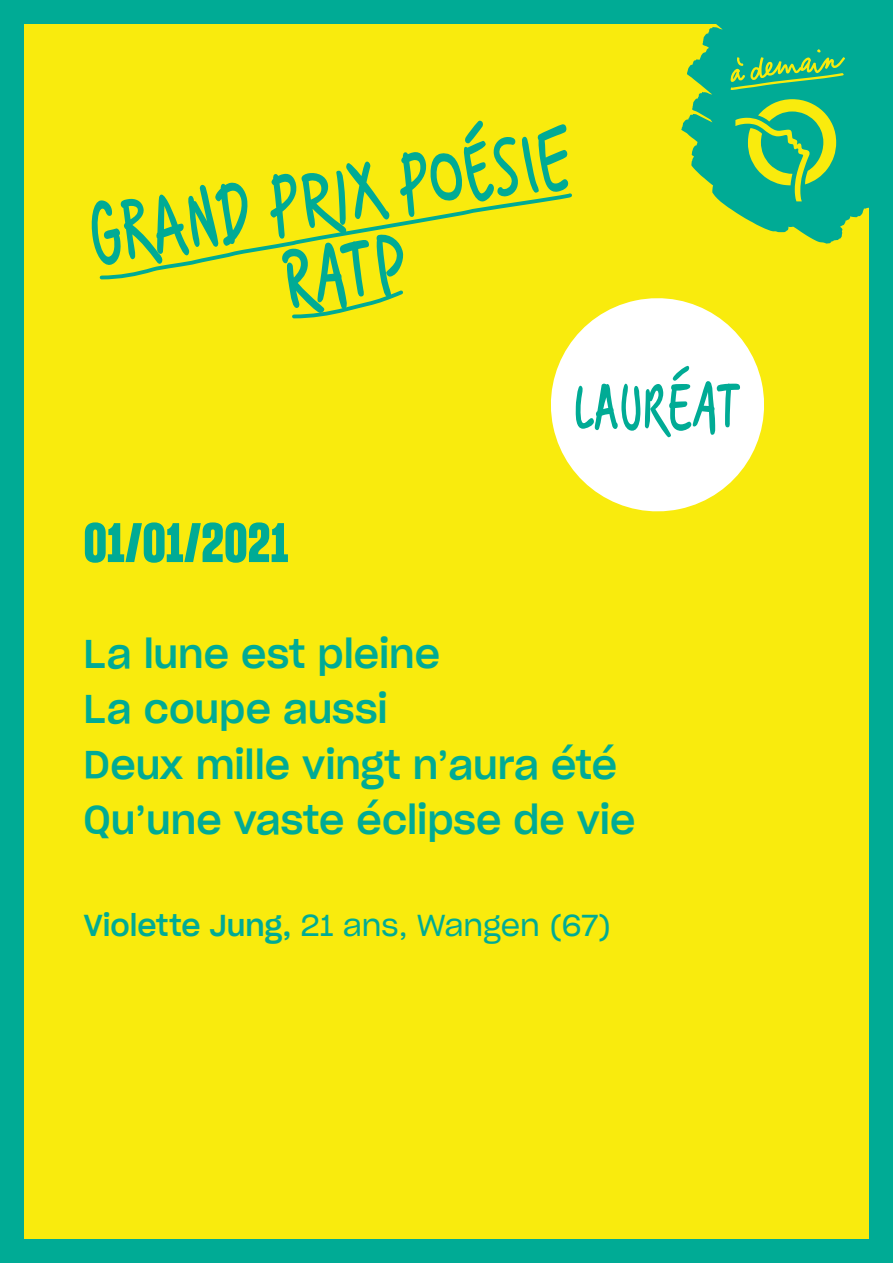
<style>
.page{position:relative;width:893px;height:1263px;background:#00ab95}
.page>*{position:absolute;margin:0;border:0;box-sizing:border-box;transform-origin:0 0}
.t1{font:91.35px/77.4px "Ademain";color:#00ab95;text-align:center}
.t2{font:72.15px "Ademain";color:#00ab95}
.t3{font:54px "Sharp Grotesk Bold 14";letter-spacing:.005em;color:#00ab95}
.t4{font:39.15px/55.5px "Sharp Grotesk Medium 20";color:#00ab95}
.t5{font:29.55px "Sharp Grotesk Book 20";letter-spacing:-.005em;color:#00ab95}
.s1{font-family:"Sharp Grotesk Medium 20"}
</style>
<div class="page">
<div style="left:24px;top:24px;width:845px;height:1215px;background:#f9eb0d"></div>
<svg style="left:681px;top:24px;width:188px;height:220px;fill:#00ab95"></svg>
<svg style="left:729px;top:49px;width:116px;height:152px"></svg>
<svg style="left:292px;top:290px;width:111px;height:29px"></svg>
<svg style="left:99px;top:193px;width:473px;height:87px"></svg>
<svg style="left:551px;top:298px;width:213px;height:214px;fill:#fff"></svg>
<h1 class="t1" style="left:83px;top:196px;width:488px;rotate:-9deg">GRAND PRIX POÉSIE<br>RATP</h1>
<h3 class="t3" style="left:84px;top:506px;width:207px">01/01/2021</h3>
<h2 class="t2" style="left:573px;top:356px;width:170px">LAURÉAT</h2>
<p class="t4" style="left:84px;top:623px;width:553px">La lune est pleine<br>La coupe aussi<br>Deux mille vingt n’aura été<br>Qu’une vaste éclipse de vie</p>
<p class="t5" style="left:84px;top:901px;width:529px"><span class="s1">Violette Jung,</span> 21 ans, Wangen (67)</p>
</div>
